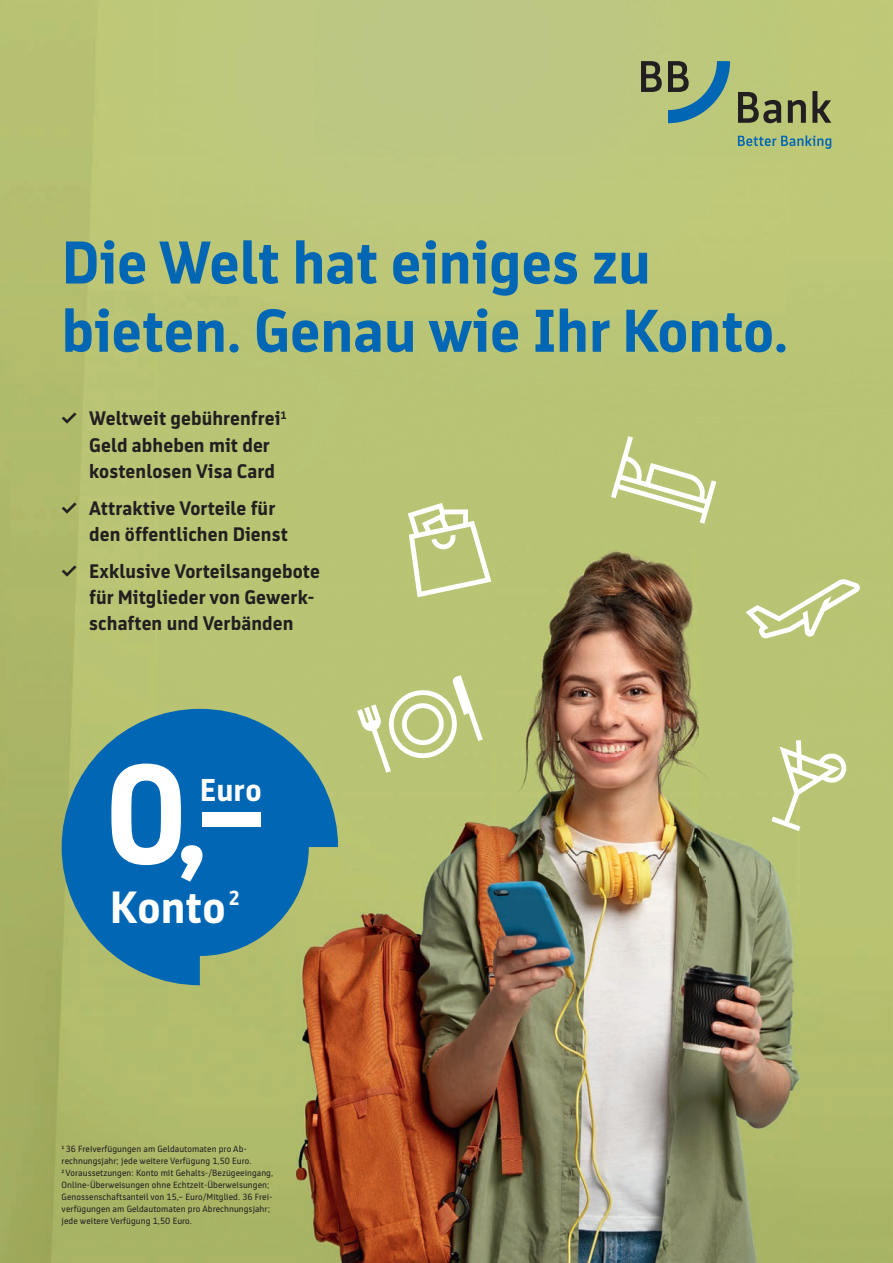
<style>
.page{position:relative;width:893px;height:1263px;background:#fff}
.page>*{position:absolute;margin:0;border:0;box-sizing:border-box;transform-origin:0 0}
.t1{font:700 140.7px "BB Bank Type";color:#fff}
.t2{font:700 60px/68.2px "BB Bank Type";color:#0166b3}
.t3{font:700 45px "BB Bank Type";letter-spacing:.005em;color:#fff}
.t4{font:700 31.5px "BB Bank Type";color:#fff}
.t5{font:700 20.25px "BB Bank Type";color:#fff}
.t6{font:700 19.5px/26.2px "BB Bank Type";letter-spacing:.005em;color:#231f20}
.t7{font:9px/12px "BB Bank Type";letter-spacing:.005em;color:#231f20}
</style>
<div class="page">
<img style="left:0;top:0;width:788px;height:473px">
<img style="left:0;top:473px;width:315px;height:158px">
<img style="left:0;top:631px;width:296px;height:632px">
<img style="left:799px;top:789px;width:94px;height:474px">
<img style="left:296px;top:548px;width:503px;height:715px">
<svg style="left:611px;top:436px;width:105px;height:88px"></svg>
<svg style="left:746px;top:579px;width:114px;height:60px"></svg>
<svg style="left:771px;top:740px;width:77px;height:91px"></svg>
<svg style="left:357px;top:675px;width:126px;height:98px"></svg>
<svg style="left:408px;top:503px;width:83px;height:94px"></svg>
<svg style="left:62px;top:709px;width:276px;height:276px;background:#347d9e"></svg>
<svg style="left:641px;top:61px;width:190px;height:62px;background:#90a170"></svg>
<svg style="left:738px;top:135px;width:93px;height:14px"></svg>
<h2 class="t2" style="left:62px;top:228px;width:728px">Die Welt hat einiges zu bieten. Genau wie Ihr Konto.</h2>
<h3 class="t6" style="left:89px;top:405px;width:199px;text-indent:-28px">✓ Weltweit gebührenfrei<sup>1<br></sup>Geld abheben mit der kostenlosen Visa Card</h3>
<h3 class="t6" style="left:89px;top:495px;width:200px;text-indent:-28px">✓ Attraktive Vorteile für den öffentlichen Dienst</h3>
<h3 class="t6" style="left:89px;top:558px;width:232px;text-indent:-28px">✓ Exklusive Vorteilsangebote für Mitglieder von Gewerk&shy;schaften und Verbänden</h3>
<h1 class="t1" style="left:106px;top:735px;width:164px">0,–</h1>
<h3 class="t4" style="left:200px;top:772px;width:63px">Euro</h3>
<h3 class="t3" style="left:110px;top:882px;width:117px">Konto</h3>
<h3 class="t5" style="left:229px;top:886px;width:13px">2</h3>
<p class="t7" style="left:62px;top:1143px;width:213px">¹ 36 Freiverfügungen am Geldautomaten pro Ab&shy;rechnungsjahr; jede weitere Verfügung 1,50 Euro.<br>² Voraussetzungen: Konto mit Gehalts-/Bezügeeingang, Online-Überweisungen ohne Echtzeit-Überweisungen; Genossenschaftsanteil von 15,– Euro/Mitglied. 36 Frei&shy;verfügungen am Geldautomaten pro Abrechnungsjahr; jede weitere Verfügung 1,50 Euro.</p>
</div>
